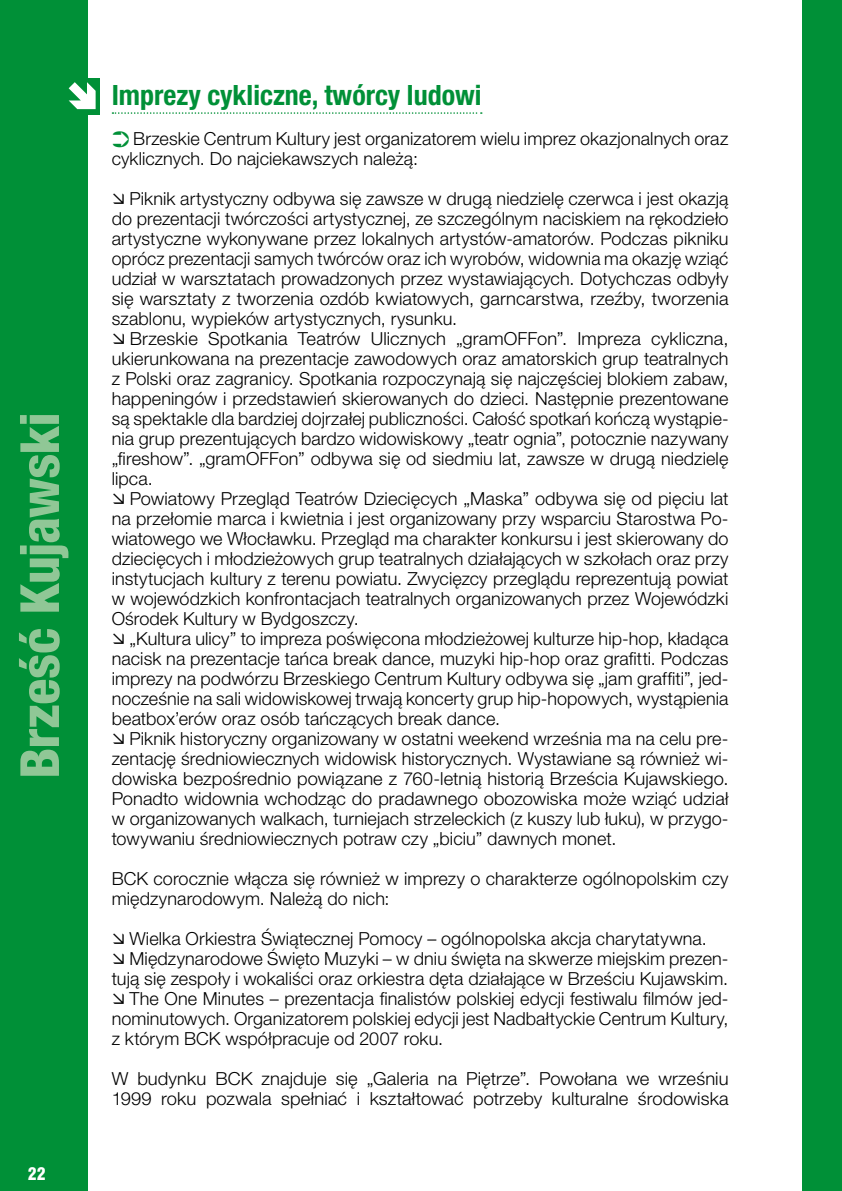
<style>
.page{position:relative;width:842px;height:1191px;background:#fff}
.page>*{position:absolute;margin:0;border:0;box-sizing:border-box;transform-origin:0 0}
.t1{font:800 condensed 54px "Helvetica Neue LT Pro";letter-spacing:-.015em;color:#90c796}
.t2{font:700 condensed 28px "Helvetica Neue LT Pro";color:#009037}
.t3{font:300 18px/20px "Helvetica Neue LT Pro";letter-spacing:.005em;color:#000;text-align:justify}
.t4{font:16px "Swis 721 Blk Cn PL";color:#fff}
</style>
<div class="page">
<div style="left:0;top:0;width:88px;height:1191px;background:#009037"></div>
<div style="left:802px;top:0;width:40px;height:1191px;background:#009037"></div>
<svg style="left:112px;top:112px;width:370px;height:2px"></svg>
<div style="left:63px;top:78px;width:36px;height:36px;background:#009037"></div>
<svg style="left:69px;top:82px;width:27px;height:27px"></svg>
<h1 class="t1" style="left:6px;top:778px;width:368px;rotate:-90deg">Brześć Kujawski</h1>
<p class="t4" style="left:28px;top:1164px;width:20px">22</p>
<h2 class="t2" style="left:112px;top:78px;width:371px">Imprezy cykliczne, twórcy ludowi</h2>
<p class="t3" style="left:112px;top:128px;width:618px;text-indent:22px">Brzeskie Centrum Kultury jest organizatorem wielu imprez okazjonalnych oraz cyklicznych. Do najciekawszych należą:</p>
<p class="t3" style="left:112px;top:188px;width:618px">➢ Piknik artystyczny odbywa się zawsze w drugą niedzielę czerwca i jest okazją do prezentacji twórczości artystycznej, ze szczególnym naciskiem na rękodzieło artystyczne wykonywane przez lokalnych artystów-amatorów. Podczas pikniku oprócz prezentacji samych twórców oraz ich wyrobów, widownia ma okazję wziąć udział w warsztatach prowadzonych przez wystawiających. Dotychczas odbyły się warsztaty z tworzenia ozdób kwiatowych, garncarstwa, rzeźby, tworzenia szablonu, wypieków artystycznych, rysunku.</p>
<p class="t3" style="left:112px;top:328px;width:618px">➢ Brzeskie Spotkania Teatrów Ulicznych „gramOFFon”. Impreza cykliczna, ukierunkowana na prezentacje zawodowych oraz amatorskich grup teatralnych z Polski oraz zagranicy. Spotkania rozpoczynają się najczęściej blokiem zabaw, happeningów i przedstawień skierowanych do dzieci. Następnie prezentowane są spektakle dla bardziej dojrzałej publiczności. Całość spotkań kończą wystąpie&shy;nia grup prezentujących bardzo widowiskowy „teatr ognia”, potocznie nazywany „fireshow”. „gramOFFon” odbywa się od siedmiu lat, zawsze w drugą niedzielę lipca.</p>
<p class="t3" style="left:112px;top:488px;width:618px">➢ Powiatowy Przegląd Teatrów Dziecięcych „Maska” odbywa się od pięciu lat na przełomie marca i kwietnia i jest organizowany przy wsparciu Starostwa Po&shy;wiatowego we Włocławku. Przegląd ma charakter konkursu i jest skierowany do dziecięcych i młodzieżowych grup teatralnych działających w szkołach oraz przy instytucjach kultury z terenu powiatu. Zwycięzcy przeglądu reprezentują powiat w wojewódzkich konfrontacjach teatralnych organizowanych przez Wojewódzki Ośrodek Kultury w Bydgoszczy.</p>
<p class="t3" style="left:112px;top:628px;width:618px">➢ „Kultura ulicy” to impreza poświęcona młodzieżowej kulturze hip-hop, kładąca nacisk na prezentacje tańca break dance, muzyki hip-hop oraz grafitti. Podczas imprezy na podwórzu Brzeskiego Centrum Kultury odbywa się „jam graffiti”, jed&shy;nocześnie na sali widowiskowej trwają koncerty grup hip-hopowych, wystąpienia beatbox’erów oraz osób tańczących break dance.</p>
<p class="t3" style="left:112px;top:728px;width:618px">➢ Piknik historyczny organizowany w ostatni weekend września ma na celu pre&shy;zentację średniowiecznych widowisk historycznych. Wystawiane są również wi&shy;dowiska bezpośrednio powiązane z 760-letnią historią Brześcia Kujawskiego.<br>Ponadto widownia wchodząc do pradawnego obozowiska może wziąć udział w organizowanych walkach, turniejach strzeleckich (z kuszy lub łuku), w przygo&shy;towywaniu średniowiecznych potraw czy „biciu” dawnych monet.</p>
<p class="t3" style="left:112px;top:868px;width:618px">BCK corocznie włącza się również w imprezy o charakterze ogólnopolskim czy międzynarodowym. Należą do nich:</p>
<p class="t3" style="left:112px;top:928px;width:597px">➢ Wielka Orkiestra Świątecznej Pomocy – ogólnopolska akcja charytatywna.</p>
<p class="t3" style="left:112px;top:948px;width:618px">➢ Międzynarodowe Święto Muzyki – w dniu święta na skwerze miejskim prezen&shy;tują się zespoły i wokaliści oraz orkiestra dęta działające w Brześciu Kujawskim.</p>
<p class="t3" style="left:112px;top:988px;width:618px">➢ The One Minutes – prezentacja finalistów polskiej edycji festiwalu filmów jed&shy;nominutowych. Organizatorem polskiej edycji jest Nadbałtyckie Centrum Kultury, z którym BCK współpracuje od 2007 roku.</p>
<p class="t3" style="left:112px;top:1068px;width:618px">W budynku BCK znajduje się „Galeria na Piętrze”. Powołana we wrześniu<br>1999 roku pozwala spełniać i kształtować potrzeby kulturalne środowiska</p>
</div>
